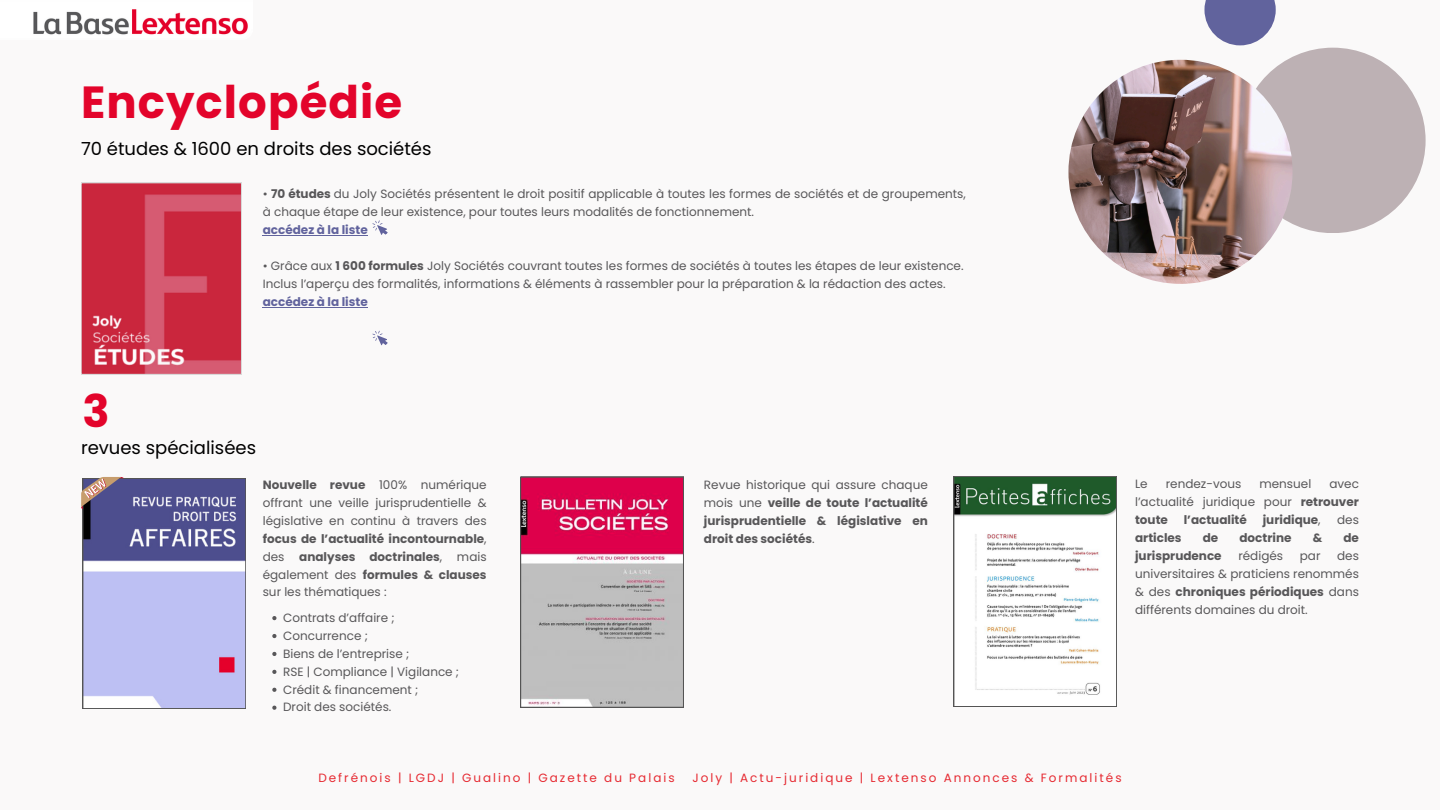
<style>
.page{position:relative;width:1440px;height:810px;background:#faf9f9}
.page>*{position:absolute;margin:0;border:0;box-sizing:border-box;transform-origin:0 0}
.t1{font:700 45px "Poppins";letter-spacing:.025em;color:#e3042b}
.t2{font:18px "Poppins";color:#000}
.t3{font:12px/18px "Poppins";color:#585759;text-align:justify}
.t4{font:700 12px/18px "Poppins";color:#585759;text-align:justify}
.t5{font:12px "Poppins";letter-spacing:.17em;color:#e62a32}
.t6{font:700 12px "Poppins";color:#61639d}
.s1{font-weight:700}
.s2{font-weight:400}
</style>
<div class="page">
<img style="left:33px;top:9px;width:215px;height:26px">
<svg style="left:520px;top:477px;width:164px;height:230px"></svg>
<svg style="left:81px;top:477px;width:165px;height:231px"></svg>
<svg style="left:954px;top:476px;width:163px;height:230px"></svg>
<svg style="left:81px;top:183px;width:161px;height:192px"></svg>
<svg style="left:372px;top:220px;width:16px;height:15px"></svg>
<hr style="left:263px;top:235px;width:105px;height:1px;background:#61639d">
<hr style="left:263px;top:307px;width:105px;height:1px;background:#61639d">
<svg style="left:272px;top:616px;width:4px;height:4px"></svg>
<svg style="left:272px;top:634px;width:4px;height:4px"></svg>
<svg style="left:272px;top:652px;width:4px;height:4px"></svg>
<svg style="left:272px;top:670px;width:4px;height:4px"></svg>
<svg style="left:272px;top:688px;width:4px;height:4px"></svg>
<svg style="left:272px;top:706px;width:4px;height:4px"></svg>
<svg style="left:372px;top:331px;width:16px;height:15px"></svg>
<div style="left:1240px;top:48px;width:186px;height:185px;background:#bdb1b4;border-radius:50%"></div>
<img style="left:1068px;top:60px;width:225px;height:224px;border-radius:50%">
<svg style="left:1204px;top:0;width:72px;height:45px;fill:#61639d"></svg>
<p class="t1" style="left:81px;top:70px;width:323px">Encyclopédie</p>
<h1 class="t2" style="left:81px;top:136px;width:352px">70 études &amp; 1600 en droits des sociétés</h1>
<p class="t3" style="left:263px;top:185px;width:705px">• <span class="s1">70 études</span> du Joly Sociétés présentent le droit positif applicable à toutes les formes de sociétés et de groupements, à chaque étape de leur existence, pour toutes leurs modalités de fonctionnement.</p>
<p class="t6" style="left:263px;top:222px;width:107px">accédez à la liste</p>
<p class="t3" style="left:263px;top:257px;width:702px">• Grâce aux <span class="s1">1 600 formules</span> Joly Sociétés couvrant toutes les formes de sociétés à toutes les étapes de leur existence.</p>
<p class="t3" style="left:263px;top:275px;width:684px">Inclus l’aperçu des formalités, informations &amp; éléments à rassembler pour la préparation &amp; la rédaction des actes.</p>
<p class="t6" style="left:263px;top:294px;width:107px">accédez à la liste</p>
<h2 class="t1" style="left:82px;top:380px;width:29px">3</h2>
<p class="t2" style="left:81px;top:435px;width:177px">revues spécialisées</p>
<p class="t3" style="left:263px;top:476px;width:225px"><span class="s1">Nouvelle revue</span> 100% numérique offrant une veille jurisprudentielle &amp; législative en continu à travers des <span class="s1">focus de l’actualité incontournable</span>, des <span class="s1">analyses doctrinales</span>, mais également des <span class="s1">formules &amp; clauses </span>sur les thématiques :</p>
<p class="t3" style="left:283px;top:609px;width:113px">Contrats d’affaire ;</p>
<p class="t3" style="left:283px;top:627px;width:86px">Concurrence ;</p>
<h2 class="t3" style="left:283px;top:644px;width:128px">Biens de l’entreprise ;</h2>
<p class="t3" style="left:283px;top:662px;width:177px">RSE | Compliance | Vigilance ;</p>
<p class="t3" style="left:283px;top:680px;width:137px">Crédit &amp; financement ;</p>
<p class="t3" style="left:283px;top:698px;width:110px">Droit des sociétés.</p>
<p class="t4" style="left:704px;top:476px;width:225px"><span class="s2">Revue historique qui assure chaque mois une</span> veille de toute l’actualité jurisprudentielle &amp; législative en droit des sociétés<span class="s2">.</span></p>
<p class="t3" style="left:1135px;top:475px;width:14px">Le</p>
<p class="t3" style="left:1166px;top:475px;width:77px">rendez-vous</p>
<p class="t3" style="left:1259px;top:475px;width:53px">mensuel</p>
<p class="t3" style="left:1135px;top:475px;width:225px;text-indent:194px">avec l’actualité juridique pour <span class="s1">retrouver toute</span></p>
<p class="t4" style="left:1184px;top:511px;width:65px">l’actualité</p>
<p class="t4" style="left:1263px;top:511px;width:59px">juridique<span class="s2">,</span></p>
<p class="t3" style="left:1337px;top:511px;width:23px">des</p>
<p class="t4" style="left:1135px;top:529px;width:48px">articles</p>
<p class="t4" style="left:1203px;top:529px;width:17px">de</p>
<p class="t4" style="left:1239px;top:529px;width:54px">doctrine</p>
<p class="t4" style="left:1313px;top:529px;width:11px">&amp;</p>
<p class="t4" style="left:1343px;top:529px;width:17px">de</p>
<p class="t4" style="left:1135px;top:547px;width:88px">jurisprudence</p>
<p class="t3" style="left:1238px;top:547px;width:46px">rédigés</p>
<p class="t3" style="left:1300px;top:547px;width:22px">par</p>
<p class="t3" style="left:1135px;top:547px;width:225px;text-indent:202px">des universitaires &amp; praticiens renommés &amp; des <span class="s1">chroniques périodiques</span> dans différents domaines du droit.</p>
<p class="t5" style="left:318px;top:769px;width:358px">Defrénois | LGDJ | Gualino | Gazette du Palais</p>
<p class="t5" style="left:692px;top:769px;width:431px">Joly | Actu-juridique | Lextenso Annonces &amp; Formalités</p>
</div>
